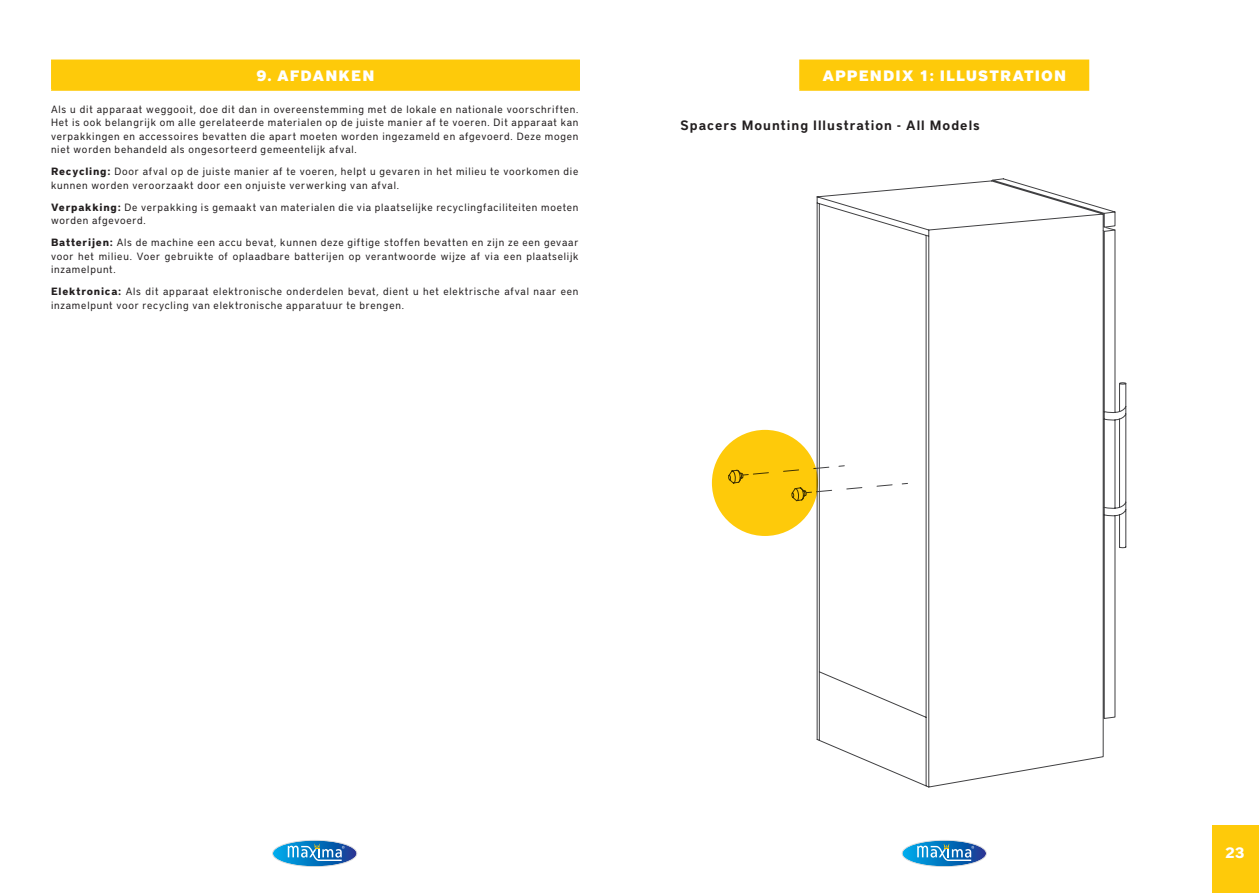
<style>
.page{position:relative;width:1259px;height:893px;background:#fff}
.page>*{position:absolute;margin:0;border:0;box-sizing:border-box;transform-origin:0 0}
.Appendix_2_Spare_par{font:900 15px "District Pro";letter-spacing:.07em;color:#fff}
.Heading_1_NL{font:900 15px "District Pro";letter-spacing:.07em;color:#fff}
.t1{font:700 15px "District Pro";color:#fff}
.Appendix_Heading_2{font:600 13.5px "District Pro";letter-spacing:.075em;color:#231f20}
.t2{font:10.5px/13.5px "District Pro";letter-spacing:.075em;color:#231f20}
.s1{font-weight:700}
</style>
<div class="page">
<div style="left:1212px;top:825px;width:47px;height:68px;background:#feca0a"></div>
<svg style="left:901px;top:840px;width:85px;height:27px"></svg>
<svg style="left:272px;top:840px;width:85px;height:27px"></svg>
<div style="left:52px;top:60px;width:527px;height:30px;background:#feca0a"></div>
<hr style="left:51px;top:60px;width:529px;height:1px;background:#feca0a">
<hr style="left:51px;top:61px;width:2px;height:28px;background:#feca0a">
<hr style="left:578px;top:61px;width:2px;height:28px;background:#feca0a">
<hr style="left:51px;top:89px;width:529px;height:2px;background:#feca0a">
<div style="left:800px;top:60px;width:288px;height:30px;background:#feca0a"></div>
<hr style="left:799px;top:60px;width:290px;height:1px;background:#feca0a">
<svg style="left:799px;top:61px;width:1px;height:28px"></svg>
<hr style="left:1087px;top:61px;width:2px;height:28px;background:#feca0a">
<hr style="left:799px;top:89px;width:290px;height:2px;background:#feca0a">
<svg style="left:816px;top:178px;width:311px;height:610px"></svg>
<svg style="left:901px;top:482px;width:7px;height:3px"></svg>
<svg style="left:815px;top:465px;width:78px;height:37px"></svg>
<svg style="left:1102px;top:226px;width:14px;height:7px"></svg>
<div style="left:712px;top:430px;width:106px;height:106px;background:#feca0a;border-radius:50%"></div>
<p class="Heading_1_NL" style="left:257px;top:65px;width:119px">9. AFDANKEN</p>
<p class="t2" style="left:51px;top:102px;width:529px;text-align:justify">Als u dit apparaat weggooit, doe dit dan in overeenstemming met de lokale en nationale voorschriften.<br>Het is ook belangrijk om alle gerelateerde materialen op de juiste manier af te voeren. Dit apparaat kan verpakkingen en accessoires bevatten die apart moeten worden ingezameld en afgevoerd. Deze mogen niet worden behandeld als ongesorteerd gemeentelijk afval.</p>
<p class="t2" style="left:51px;top:164px;width:529px"><span class="s1">Recycling:</span> Door afval op de juiste manier af te voeren, helpt u gevaren in het milieu te voorkomen die kunnen worden veroorzaakt door een onjuiste verwerking van afval.</p>
<p class="t2" style="left:51px;top:200px;width:529px"><span class="s1">Verpakking:</span> De verpakking is gemaakt van materialen die via plaatselijke recyclingfaciliteiten moeten worden afgevoerd.</p>
<p class="t2" style="left:51px;top:235px;width:529px;text-align:justify"><span class="s1">Batterijen:</span> Als de machine een accu bevat, kunnen deze giftige stoffen bevatten en zijn ze een gevaar voor het milieu. Voer gebruikte of oplaadbare batterijen op verantwoorde wijze af via een plaatselijk inzamelpunt.</p>
<p class="t2" style="left:51px;top:284px;width:529px"><span class="s1">Elektronica:</span> Als dit apparaat elektronische onderdelen bevat, dient u het elektrische afval naar een inzamelpunt voor recycling van elektronische apparatuur te brengen.</p>
<p class="Appendix_2_Spare_par" style="left:822px;top:65px;width:245px">APPENDIX 1: ILLUSTRATION</p>
<p class="Appendix_Heading_2" style="left:680px;top:116px;width:301px">Spacers Mounting Illustration - All Models</p>
<h1 class="t1" style="left:1225px;top:842px;width:21px">23</h1>
</div>
